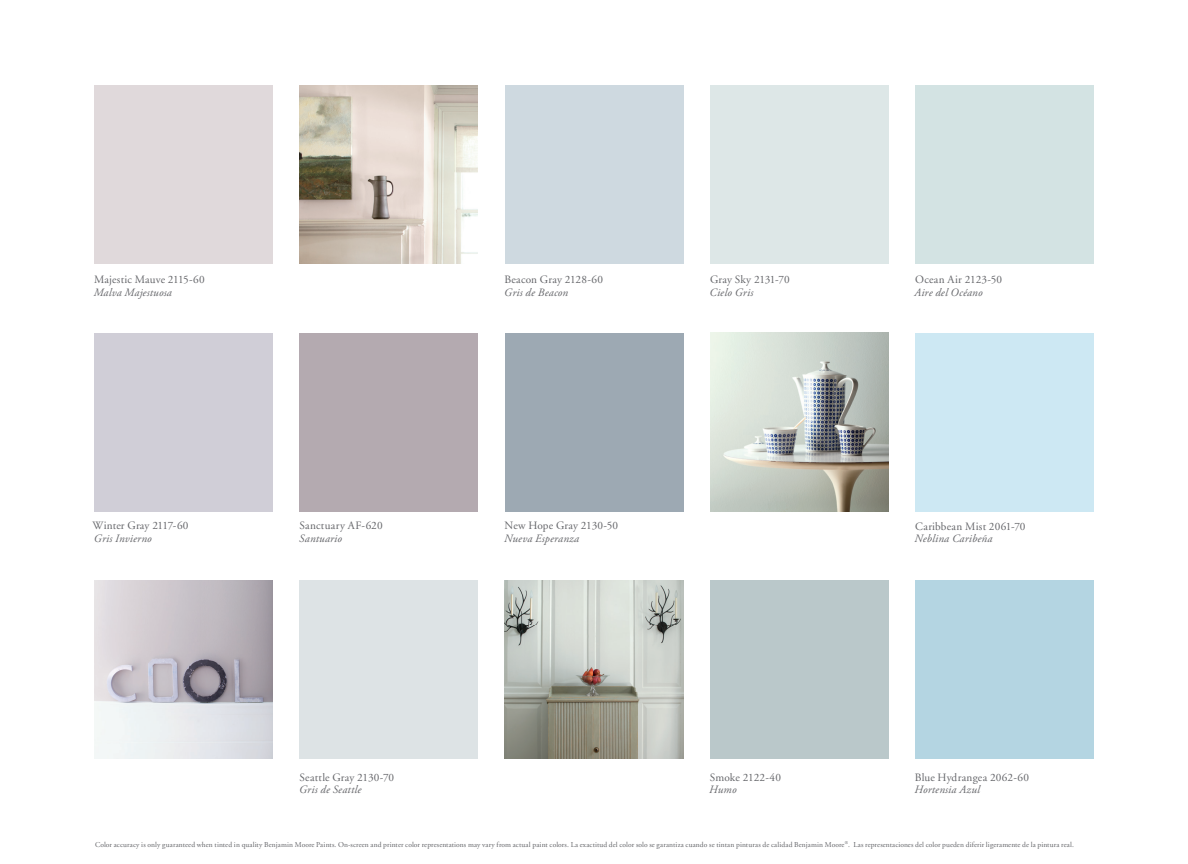
<style>
.page{position:relative;width:1188px;height:864px;background:#fff}
.page>*{position:absolute;margin:0;border:0;box-sizing:border-box;transform-origin:0 0}
.t1{font:11.25px "Adobe Garamond";letter-spacing:.015em;color:#646569}
.t2{font:italic 11.25px "Adobe Garamond Pro";letter-spacing:.02em;color:#646569}
.t3{font:7.5px "Adobe Garamond";letter-spacing:.015em;color:#646569}
</style>
<div class="page">
<img style="left:710px;top:333px;width:178px;height:178px">
<img style="left:505px;top:581px;width:178px;height:178px">
<img style="left:94px;top:581px;width:179px;height:178px">
<img style="left:300px;top:86px;width:178px;height:178px">
<div style="left:300px;top:581px;width:178px;height:178px;background:#dde3e5"></div>
<div style="left:915px;top:333px;width:179px;height:178px;background:#cde8f3"></div>
<div style="left:94px;top:333px;width:179px;height:178px;background:#d0ced7"></div>
<div style="left:505px;top:86px;width:178px;height:178px;background:#ced9e0"></div>
<div style="left:710px;top:86px;width:178px;height:178px;background:#dde7e7"></div>
<div style="left:710px;top:581px;width:178px;height:178px;background:#bac8ca"></div>
<div style="left:915px;top:581px;width:179px;height:178px;background:#b4d5e2"></div>
<div style="left:94px;top:86px;width:179px;height:178px;background:#e0d9db"></div>
<div style="left:300px;top:333px;width:178px;height:178px;background:#b4aab0"></div>
<div style="left:505px;top:333px;width:178px;height:178px;background:#9da9b3"></div>
<div style="left:915px;top:86px;width:179px;height:178px;background:#d3e3e3"></div>
<h1 class="t1" style="left:94px;top:274px;width:112px">Majestic Mauve 2115-60</h1>
<h1 class="t2" style="left:94px;top:286px;width:80px">Malva Majestuosa</h1>
<h1 class="t1" style="left:93px;top:520px;width:97px">Winter Gray 2117-60</h1>
<h1 class="t2" style="left:94px;top:532px;width:59px">Gris Invierno</h1>
<h1 class="t1" style="left:300px;top:520px;width:85px">Sanctuary AF-620</h1>
<h1 class="t2" style="left:299px;top:532px;width:44px">Santuario</h1>
<h1 class="t1" style="left:300px;top:771px;width:96px">Seattle Gray 2130-70</h1>
<h1 class="t2" style="left:299px;top:783px;width:64px">Gris de Seattle</h1>
<h1 class="t1" style="left:504px;top:274px;width:100px">Beacon Gray 2128-60</h1>
<h1 class="t2" style="left:504px;top:286px;width:65px">Gris de Beacon</h1>
<h1 class="t1" style="left:505px;top:520px;width:115px">New Hope Gray 2130-50</h1>
<h1 class="t2" style="left:504px;top:532px;width:77px">Nueva Esperanza</h1>
<h1 class="t1" style="left:710px;top:274px;width:81px">Gray Sky 2131-70</h1>
<h1 class="t2" style="left:710px;top:286px;width:45px">Cielo Gris</h1>
<h1 class="t1" style="left:710px;top:771px;width:73px">Smoke 2122-40</h1>
<h1 class="t2" style="left:709px;top:783px;width:29px">Humo</h1>
<h1 class="t1" style="left:915px;top:274px;width:88px">Ocean Air 2123-50</h1>
<h1 class="t2" style="left:914px;top:286px;width:70px">Aire del Océano</h1>
<h1 class="t1" style="left:915px;top:520px;width:112px">Caribbean Mist 2061-70</h1>
<h1 class="t2" style="left:915px;top:532px;width:79px">Neblina Caribeña</h1>
<h1 class="t1" style="left:915px;top:771px;width:116px">Blue Hydrangea 2062-60</h1>
<h1 class="t2" style="left:914px;top:783px;width:67px">Hortensia Azul</h1>
<p class="t3" style="left:95px;top:841px;width:980px">Color accuracy is only guaranteed when tinted in quality Benjamin Moore Paints. On-screen and printer color representations may vary from actual paint colors. La exactitud del color solo se garantiza cuando se tintan pinturas de calidad Benjamin Moore<sup>®</sup>. Las representaciones del color pueden diferir ligeramente de la pintura real.</p>
</div>
